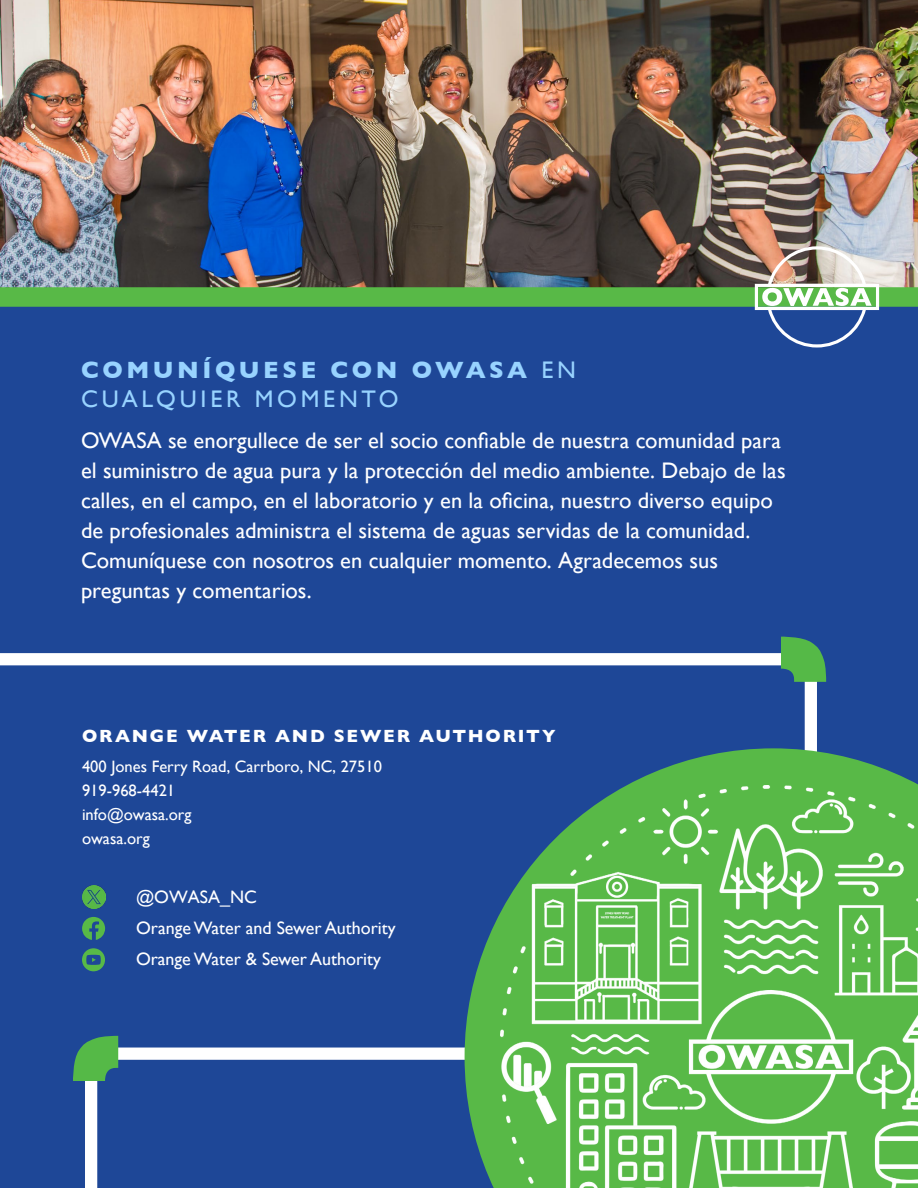
<style>
.page{position:relative;width:918px;height:1188px;background:#1e4797}
.page>*{position:absolute;margin:0;border:0;box-sizing:border-box;transform-origin:0 0}
.t1{font:700 24px/28.8px "Gill Sans";letter-spacing:.15em;color:#98d3ff}
.t2{font:22.5px/30px "Gill Sans";color:#fff}
.t3{font:18px/31.3px "Gill Sans";color:#fff}
.t4{font:700 18px "Gill Sans";letter-spacing:.1em;color:#fff}
.t5{font:16.5px/24px "Gill Sans";color:#fff}
.s1{font-weight:400}
</style>
<div class="page">
<img style="left:82px;top:886px;width:23px;height:23px">
<svg style="left:82px;top:917px;width:23px;height:23px"></svg>
<svg style="left:82px;top:948px;width:23px;height:23px"></svg>
<div style="left:805px;top:653px;width:12px;height:535px;background:#fff"></div>
<div style="left:85px;top:1054px;width:12px;height:134px;background:#fff"></div>
<div style="left:0;top:653px;width:811px;height:12px;background:#fff"></div>
<div style="left:100px;top:1048px;width:666px;height:12px;background:#fff"></div>
<svg style="left:782px;top:637px;width:44px;height:45px"></svg>
<svg style="left:73px;top:1036px;width:45px;height:44px"></svg>
<svg style="left:465px;top:748px;width:453px;height:440px"></svg>
<img style="left:500px;top:785px;width:418px;height:403px">
<img style="left:0;top:0;width:918px;height:287px">
<div style="left:0;top:287px;width:918px;height:20px;background:#58b947"></div>
<svg style="left:755px;top:246px;width:124px;height:102px"></svg>
<p class="t1" style="left:81px;top:355px;width:497px">COMUNÍQUESE CON OWASA <span class="s1">EN<br>CUALQUIER MOMENTO</span></p>
<p class="t2" style="left:81px;top:425px;width:706px">OWASA se enorgullece de ser el socio confiable de nuestra comunidad para el suministro de agua pura y la protección del medio ambiente. Debajo de las calles, en el campo, en el laboratorio y en la oficina, nuestro diverso equipo de profesionales administra el sistema de aguas servidas de la comunidad.<br>Comuníquese con nosotros en cualquier momento. Agradecemos sus preguntas y comentarios.</p>
<p class="t4" style="left:82px;top:722px;width:475px">ORANGE WATER AND SEWER AUTHORITY</p>
<p class="t5" style="left:82px;top:754px;width:301px">400 Jones Ferry Road, Carrboro, NC, 27510<br>919-968-4421<br>info@owasa.org<br>owasa.org</p>
<p class="t3" style="left:136px;top:881px;width:261px">@OWASA_NC<br>Orange Water and Sewer Authority<br>Orange Water &amp; Sewer Authority</p>
</div>
